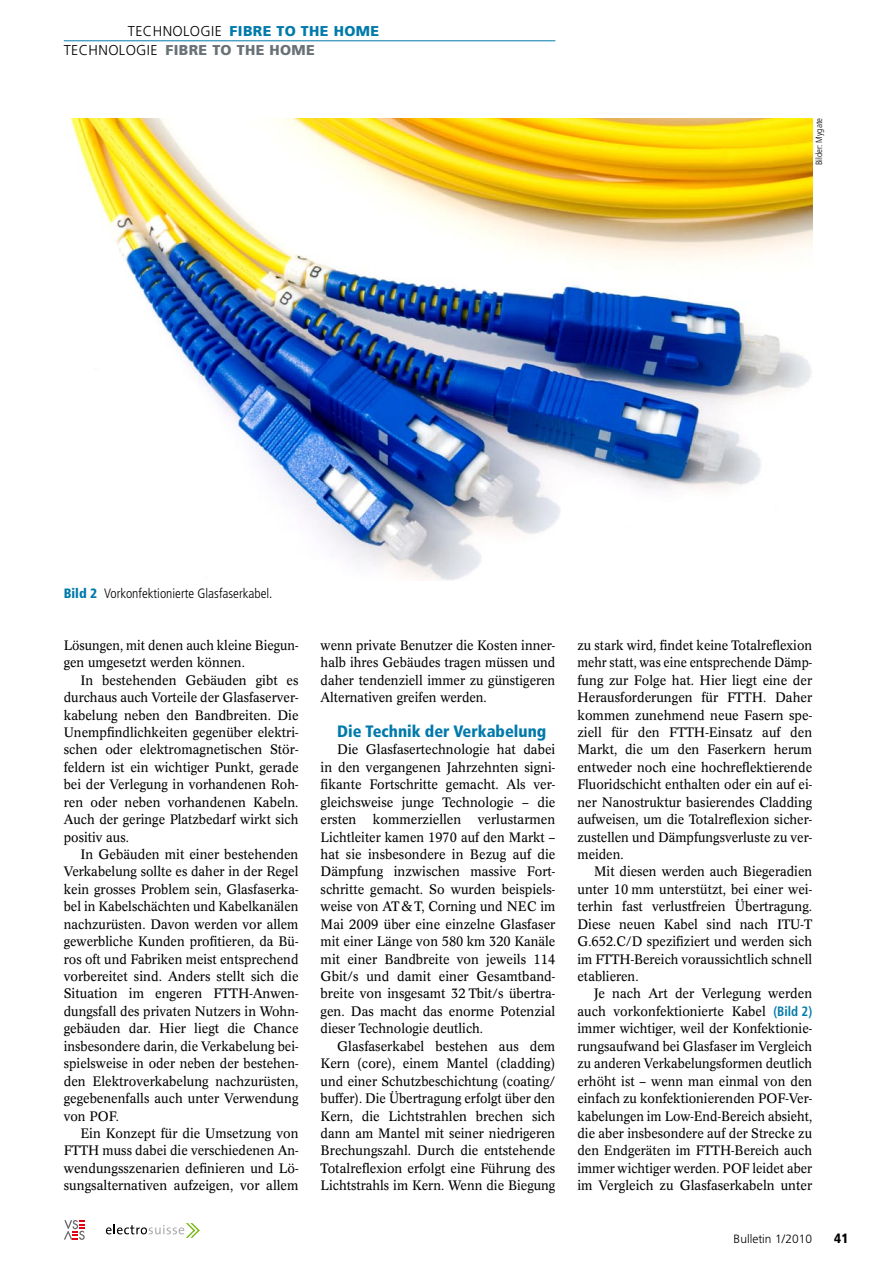
<style>
.page{position:relative;width:893px;height:1263px;background:#fff}
.page>*{position:absolute;margin:0;border:0;box-sizing:border-box;transform-origin:0 0}
.t1{font:900 condensed 16.5px "Frutiger LT Std";color:#007aaa}
.t2{font:300 14.25px/19.2px "Frutiger LT Std";color:#000}
.t3{font:13.5px/17.4px "Concorde BQ";color:#000;text-align:justify;scale:.96 1}
.t4{font:13.5px/17.4px "Concorde BQ";color:#000;text-align:justify;scale:.95 1}
.t5{font:13.5px/17.4px "Concorde BQ";color:#000;scale:.94 1}
.t6{font:300 condensed 13.5px "Frutiger LT Std";color:#000}
.t7{font:900 condensed 13.5px "Frutiger LT Std";color:#000}
.t8{font:300 12px "Frutiger LT Std";color:#000}
.t9{font:300 condensed 9px "Frutiger LT Std";color:#000}
.s1{font-weight:900;color:#007aaa}
.s2{font-weight:900;color:#687176}
.s3{font-family:"Frutiger LT Std";font-weight:700;font-stretch:condensed;color:#007aaa}
</style>
<div class="page">
<hr style="left:64px;top:40px;width:491px;height:1px;background:#007aaa">
<svg style="left:106px;top:1223px;width:94px;height:15px"></svg>
<svg style="left:64px;top:1220px;width:21px;height:20px"></svg>
<img style="left:70px;top:118px;width:742px;height:462px">
<p class="t2" style="left:64px;top:22px;width:317px;text-indent:64px">TECHNOLOGIE <span class="s1">FIBRE TO THE HOME<br></span>TECHNOLOGIE <span class="s2">FIBRE TO THE HOME</span></p>
<p class="t9" style="left:814px;top:165px;width:49px;rotate:-90deg">Bilder: Mygate</p>
<p class="t6" style="left:64px;top:585px;width:210px"><span class="s1">Bild 2</span> Vorkonfektionierte Glasfaserkabel.</p>
<p class="t5" style="left:64px;top:637px;width:251px">Lösungen, mit denen auch kleine Biegun&shy;gen umgesetzt werden können.</p>
<p class="t3" style="left:64px;top:671px;width:246px;text-indent:17px">In bestehenden Gebäuden gibt es durchaus auch Vorteile der Glasfaserver&shy;kabelung neben den Bandbreiten. Die Unempfindlichkeiten gegenüber elektri&shy;schen oder elektromagnetischen Stör&shy;feldern ist ein wichtiger Punkt, gerade bei der Verlegung in vorhandenen Roh&shy;ren oder neben vorhandenen Kabeln.<br>Auch der geringe Platzbedarf wirkt sich positiv aus.</p>
<p class="t3" style="left:64px;top:846px;width:246px;text-indent:17px">In Gebäuden mit einer bestehenden Verkabelung sollte es daher in der Regel kein grosses Problem sein, Glasfaserka&shy;bel in Kabelschächten und Kabelkanälen nachzurüsten. Davon werden vor allem gewerbliche Kunden profitieren, da Bü&shy;ros oft und Fabriken meist entsprechend vorbereitet sind. Anders stellt sich die Situation im engeren FTTH-Anwen&shy;dungsfall des privaten Nutzers in Wohn&shy;gebäuden dar. Hier liegt die Chance insbesondere darin, die Verkabelung bei&shy;spielsweise in oder neben der bestehen&shy;den Elektroverkabelung nachzurüsten, gegebenenfalls auch unter Verwendung von POF.</p>
<p class="t3" style="left:64px;top:1125px;width:246px;text-indent:17px">Ein Konzept für die Umsetzung von FTTH muss dabei die verschiedenen An&shy;wendungsszenarien definieren und Lö&shy;sungsalternativen aufzeigen, vor allem</p>
<p class="t4" style="left:321px;top:637px;width:249px">wenn private Benutzer die Kosten inner&shy;halb ihres Gebäudes tragen müssen und daher tendenziell immer zu günstigeren Alternativen greifen werden.</p>
<p class="t1" style="left:337px;top:721px;width:211px">Die Technik der Verkabelung</p>
<p class="t3" style="left:321px;top:741px;width:246px;text-indent:17px">Die Glasfasertechnologie hat dabei in den vergangenen Jahrzehnten signi&shy;fikante Fortschritte gemacht. Als ver&shy;gleichsweise junge Technologie – die ersten kommerziellen verlustarmen Lichtleiter kamen 1970 auf den Markt – hat sie insbesondere in Bezug auf die Dämpfung inzwischen massive Fort&shy;schritte gemacht. So wurden beispiels&shy;weise von AT&amp;T, Corning und NEC im Mai 2009 über eine einzelne Glasfaser mit einer Länge von 580 km 320 Kanäle mit einer Bandbreite von jeweils 114<br>Gbit/s und damit einer Gesamtband&shy;breite von insgesamt 32 Tbit/s übertra&shy;gen. Das macht das enorme Potenzial dieser Technologie deutlich.</p>
<p class="t3" style="left:321px;top:1037px;width:246px;text-indent:17px">Glasfaserkabel bestehen aus dem Kern (core), einem Mantel (cladding) und einer Schutzbeschichtung (coating/ buffer). Die Übertragung erfolgt über den Kern, die Lichtstrahlen brechen sich dann am Mantel mit seiner niedrigeren Brechungszahl. Durch die entstehende Totalreflexion erfolgt eine Führung des Lichtstrahls im Kern. Wenn die Biegung</p>
<p class="t4" style="left:577px;top:637px;width:249px">zu stark wird, findet keine Totalreflexion mehr statt, was eine entsprechende Dämp&shy;fung zur Folge hat. Hier liegt eine der Herausforderungen für FTTH. Daher kommen zunehmend neue Fasern spe&shy;ziell für den FTTH-Einsatz auf den Markt, die um den Faserkern herum entweder noch eine hochreflektierende Fluoridschicht enthalten oder ein auf ei&shy;ner Nanostruktur basierendes Cladding aufweisen, um die Totalreflexion sicher&shy;zustellen und Dämpfungsverluste zu ver&shy;meiden.</p>
<p class="t4" style="left:577px;top:863px;width:249px;text-indent:17px">Mit diesen werden auch Biegeradien unter 10 mm unterstützt, bei einer wei&shy;terhin fast verlustfreien Übertragung.<br>Diese neuen Kabel sind nach ITU-T G.652.C/D spezifiziert und werden sich im FTTH-Bereich voraussichtlich schnell etablieren.</p>
<p class="t3" style="left:577px;top:985px;width:246px;text-indent:17px">Je nach Art der Verlegung werden auch vorkonfektionierte Kabel <span class="s3">(Bild 2) </span>immer wichtiger, weil der Konfektionie&shy;rungsaufwand bei Glasfaser im Vergleich zu anderen Verkabelungsformen deutlich erhöht ist – wenn man einmal von den einfach zu konfektionierenden POF-Ver&shy;kabelungen im Low-End-Bereich absieht, die aber insbesondere auf der Strecke zu den Endgeräten im FTTH-Bereich auch immer wichtiger werden. POF leidet aber im Vergleich zu Glasfaserkabeln unter</p>
<p class="t8" style="left:734px;top:1231px;width:80px">BULLETIN 1/2010</p>
<p class="t7" style="left:834px;top:1230px;width:16px">41</p>
</div>
